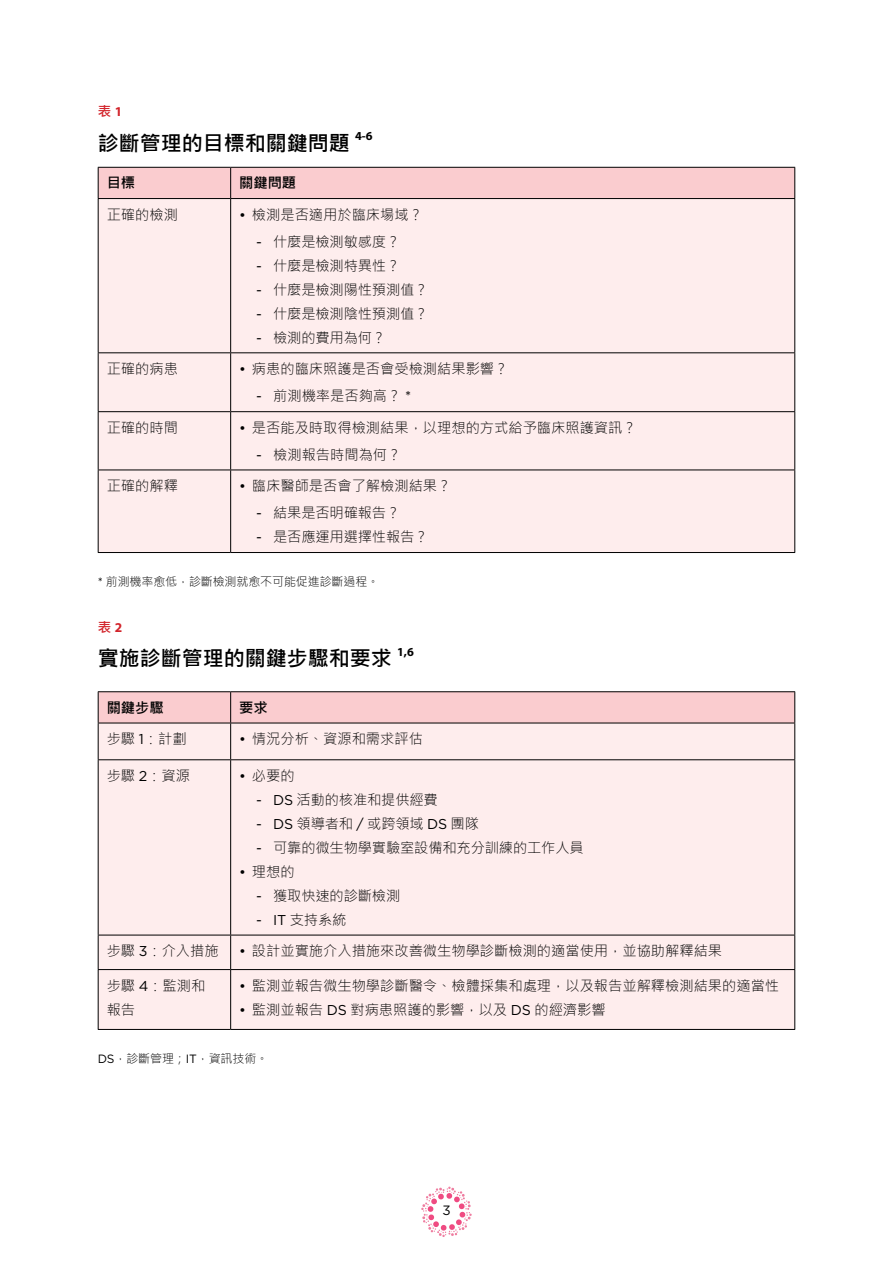
<style>
.page{position:relative;width:893px;height:1263px;background:#fff}
.page>*{position:absolute;margin:0;border:0;box-sizing:border-box;transform-origin:0 0}
.t1{font:700 21px "Microsoft Jheng Hei";color:#000}
.t2{font:300 14.25px/24px "Microsoft Jheng Hei";color:#000}
.t3{font:700 14.25px "Microsoft Jheng Hei";color:#000}
.t4{font:700 13.5px "Microsoft Jheng Hei";color:#d2232a}
.t5{font:13.5px "Gotham";color:#000}
.t6{font:700 12.3px "Myriad Pro";color:#000}
.t7{font:300 12px "Microsoft Jheng Hei";letter-spacing:-.01em;color:#000}
.s1{font-family:"Myriad Pro"}
.s2{font-family:"Gotham";font-weight:400}
</style>
<div class="page">
<svg style="left:421px;top:1186px;width:51px;height:51px"></svg>
<div style="left:99px;top:168px;width:695px;height:30px;background:#facccf"></div>
<div style="left:99px;top:199px;width:695px;height:353px;background:#feeded"></div>
<hr style="left:98px;top:199px;width:1px;height:153px;background:#000">
<hr style="left:230px;top:199px;width:1px;height:153px;background:#000">
<hr style="left:794px;top:199px;width:1px;height:153px;background:#000">
<hr style="left:98px;top:352px;width:133px;height:1px;background:#000">
<hr style="left:98px;top:353px;width:1px;height:58px;background:#000">
<hr style="left:231px;top:352px;width:564px;height:1px;background:#000">
<hr style="left:230px;top:353px;width:1px;height:58px;background:#000">
<hr style="left:794px;top:353px;width:1px;height:58px;background:#000">
<hr style="left:98px;top:411px;width:133px;height:1px;background:#000">
<hr style="left:98px;top:412px;width:1px;height:58px;background:#000">
<hr style="left:231px;top:411px;width:564px;height:1px;background:#000">
<hr style="left:230px;top:412px;width:1px;height:58px;background:#000">
<hr style="left:794px;top:412px;width:1px;height:58px;background:#000">
<hr style="left:98px;top:470px;width:133px;height:1px;background:#000">
<hr style="left:98px;top:470px;width:1px;height:82px;background:#000">
<hr style="left:98px;top:552px;width:133px;height:1px;background:#000">
<hr style="left:231px;top:470px;width:564px;height:1px;background:#000">
<hr style="left:230px;top:470px;width:1px;height:82px;background:#000">
<hr style="left:794px;top:470px;width:1px;height:82px;background:#000">
<hr style="left:231px;top:552px;width:564px;height:1px;background:#000">
<hr style="left:98px;top:167px;width:133px;height:1px;background:#000">
<hr style="left:98px;top:168px;width:1px;height:30px;background:#000">
<hr style="left:98px;top:198px;width:133px;height:1px;background:#000">
<hr style="left:231px;top:167px;width:564px;height:1px;background:#000">
<hr style="left:230px;top:168px;width:1px;height:30px;background:#000">
<hr style="left:794px;top:168px;width:1px;height:30px;background:#000">
<hr style="left:231px;top:198px;width:564px;height:1px;background:#000">
<div style="left:99px;top:692px;width:695px;height:31px;background:#facccf"></div>
<div style="left:99px;top:724px;width:695px;height:305px;background:#feeded"></div>
<hr style="left:98px;top:723px;width:1px;height:36px;background:#000">
<hr style="left:230px;top:723px;width:1px;height:36px;background:#000">
<hr style="left:794px;top:723px;width:1px;height:36px;background:#000">
<hr style="left:98px;top:759px;width:133px;height:1px;background:#000">
<hr style="left:98px;top:760px;width:1px;height:175px;background:#000">
<hr style="left:231px;top:759px;width:564px;height:1px;background:#000">
<hr style="left:230px;top:760px;width:1px;height:175px;background:#000">
<hr style="left:794px;top:760px;width:1px;height:175px;background:#000">
<hr style="left:98px;top:935px;width:133px;height:1px;background:#000">
<hr style="left:98px;top:935px;width:1px;height:34px;background:#000">
<hr style="left:231px;top:935px;width:564px;height:1px;background:#000">
<hr style="left:230px;top:935px;width:1px;height:34px;background:#000">
<hr style="left:794px;top:935px;width:1px;height:34px;background:#000">
<hr style="left:98px;top:969px;width:133px;height:1px;background:#000">
<hr style="left:98px;top:970px;width:1px;height:59px;background:#000">
<hr style="left:98px;top:1029px;width:133px;height:1px;background:#000">
<hr style="left:231px;top:969px;width:564px;height:1px;background:#000">
<hr style="left:230px;top:970px;width:1px;height:59px;background:#000">
<hr style="left:794px;top:970px;width:1px;height:59px;background:#000">
<hr style="left:231px;top:1029px;width:564px;height:1px;background:#000">
<hr style="left:98px;top:691px;width:133px;height:1px;background:#000">
<hr style="left:98px;top:692px;width:1px;height:31px;background:#000">
<hr style="left:98px;top:723px;width:133px;height:1px;background:#000">
<hr style="left:231px;top:691px;width:564px;height:1px;background:#000">
<hr style="left:230px;top:692px;width:1px;height:31px;background:#000">
<hr style="left:794px;top:692px;width:1px;height:31px;background:#000">
<hr style="left:231px;top:723px;width:564px;height:1px;background:#000">
<p class="t4" style="left:98px;top:102px;width:26px">表<span class="s1">1</span></p>
<h1 class="t1" style="left:98px;top:130px;width:254px">診斷管理的目標和關鍵問題</h1>
<p class="t6" style="left:355px;top:128px;width:19px">4-6</p>
<p class="t3" style="left:107px;top:174px;width:30px">目標</p>
<p class="t3" style="left:239px;top:174px;width:58px">關鍵問題</p>
<p class="t2" style="left:107px;top:202px;width:73px">正確的檢測</p>
<p class="t2" style="left:239px;top:202px;width:185px"><span class="s2">•</span> 檢測是否適用於臨床場域？</p>
<p class="t2" style="left:256px;top:229px;width:146px"><span class="s2">-</span> 什麼是檢測敏感度？</p>
<p class="t2" style="left:256px;top:253px;width:146px"><span class="s2">-</span> 什麼是檢測特異性？</p>
<p class="t2" style="left:256px;top:277px;width:174px"><span class="s2">-</span> 什麼是檢測陽性預測值？</p>
<p class="t2" style="left:256px;top:301px;width:174px"><span class="s2">-</span> 什麼是檢測陰性預測值？</p>
<p class="t2" style="left:256px;top:325px;width:132px"><span class="s2">-</span> 檢測的費用為何？</p>
<p class="t2" style="left:107px;top:357px;width:73px">正確的病患</p>
<p class="t2" style="left:239px;top:357px;width:271px"><span class="s2">•</span> 病患的臨床照護是否會受檢測結果影響？</p>
<p class="t2" style="left:256px;top:384px;width:156px"><span class="s2">-</span> 前測機率是否夠高？ <span class="s2">*</span></p>
<p class="t2" style="left:107px;top:416px;width:73px">正確的時間</p>
<p class="t2" style="left:239px;top:416px;width:399px"><span class="s2">•</span> 是否能及時取得檢測結果，以理想的方式給予臨床照護資訊？</p>
<p class="t2" style="left:256px;top:443px;width:147px"><span class="s2">-</span> 檢測報告時間為何？</p>
<p class="t2" style="left:107px;top:474px;width:73px">正確的解釋</p>
<p class="t2" style="left:239px;top:474px;width:214px"><span class="s2">•</span> 臨床醫師是否會了解檢測結果？</p>
<p class="t2" style="left:256px;top:501px;width:146px"><span class="s2">-</span> 結果是否明確報告？</p>
<p class="t2" style="left:256px;top:525px;width:174px"><span class="s2">-</span> 是否應運用選擇性報告？</p>
<p class="t7" style="left:98px;top:574px;width:283px"><span class="s2">*</span> 前測機率愈低，診斷檢測就愈不可能促進診斷過程。</p>
<p class="t4" style="left:98px;top:618px;width:26px">表<span class="s1">2</span></p>
<h1 class="t1" style="left:98px;top:645px;width:296px">實施診斷管理的關鍵步驟和要求</h1>
<p class="t6" style="left:397px;top:644px;width:18px">1,6</p>
<p class="t3" style="left:107px;top:699px;width:58px">關鍵步驟</p>
<p class="t3" style="left:239px;top:699px;width:30px">要求</p>
<p class="t2" style="left:107px;top:727px;width:81px">步驟 <span class="s2">1</span>：計劃</p>
<p class="t2" style="left:239px;top:727px;width:185px"><span class="s2">•</span> 情況分析、資源和需求評估</p>
<p class="t2" style="left:107px;top:764px;width:85px">步驟 <span class="s2">2</span>：資源</p>
<p class="t2" style="left:239px;top:764px;width:57px"><span class="s2">•</span> 必要的</p>
<p class="t2" style="left:256px;top:788px;width:183px"><span class="s2">- DS</span> 活動的核准和提供經費</p>
<p class="t2" style="left:256px;top:812px;width:224px"><span class="s2">- DS</span> 領導者和 <span class="s2">/</span> 或跨領域 <span class="s2">DS</span> 團隊</p>
<p class="t2" style="left:256px;top:836px;width:329px"><span class="s2">-</span> 可靠的微生物學實驗室設備和充分訓練的工作人員</p>
<p class="t2" style="left:239px;top:860px;width:57px"><span class="s2">•</span> 理想的</p>
<p class="t2" style="left:256px;top:884px;width:146px"><span class="s2">-</span> 獲取快速的診斷檢測</p>
<p class="t2" style="left:256px;top:908px;width:92px"><span class="s2">- IT</span> 支持系統</p>
<p class="t2" style="left:107px;top:939px;width:114px">步驟 <span class="s2">3</span>：介入措施</p>
<p class="t2" style="left:239px;top:939px;width:485px"><span class="s2">•</span> 設計並實施介入措施來改善微生物學診斷檢測的適當使用，並協助解釋結果</p>
<p class="t2" style="left:107px;top:973px;width:100px">步驟 <span class="s2">4</span>：監測和報告</p>
<p class="t2" style="left:239px;top:973px;width:542px"><span class="s2">•</span> 監測並報告微生物學診斷醫令、檢體採集和處理，以及報告並解釋檢測結果的適當性</p>
<p class="t2" style="left:239px;top:997px;width:368px"><span class="s2">•</span> 監測並報告 <span class="s2">DS</span> 對病患照護的影響，以及 <span class="s2">DS</span> 的經濟影響</p>
<p class="t7" style="left:98px;top:1051px;width:172px"><span class="s2">DS</span>，診斷管理；<span class="s2">IT</span>，資訊技術。</p>
<p class="t5" style="left:442px;top:1201px;width:10px">3</p>
</div>
